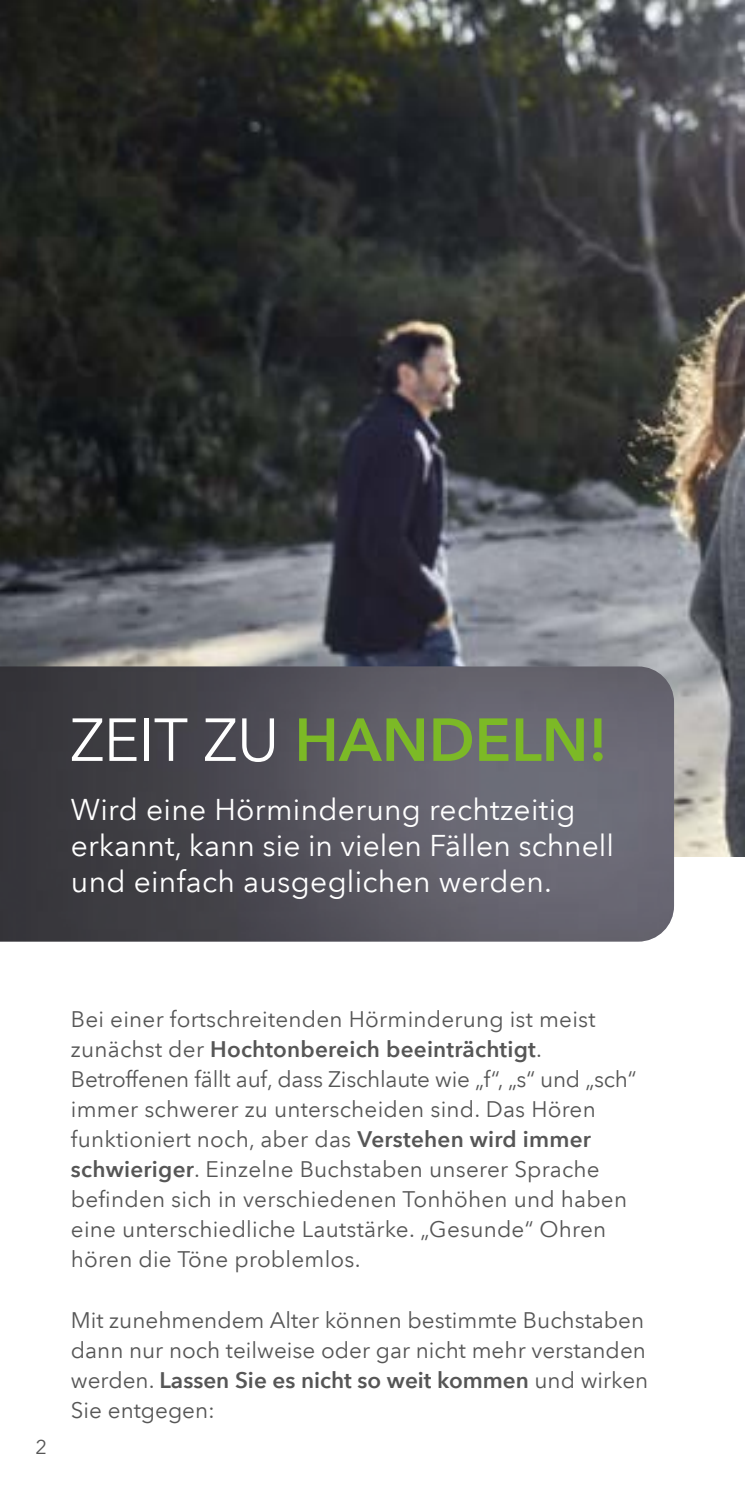
<style>
.page{position:relative;width:745px;height:1489px;background:#fff}
.page>*{position:absolute;margin:0;border:0;box-sizing:border-box;transform-origin:0 0}
.t1{font:600 60px "Avenir Next LT Pro";color:#7cb926}
.t2{font:30px/36px "Avenir Next LT Pro";letter-spacing:.01em;color:#fff}
.t3{font:22.5px/30px "Avenir Next LT Pro";letter-spacing:.01em;color:#565656}
.t4{font:20px "Avenir Next LT Pro";color:#565656}
.s1{font-weight:400;color:#fff}
.s2{font-weight:600}
</style>
<div class="page">
<img style="left:0;top:0;width:744px;height:856px">
<img style="left:0;top:666px;width:673px;height:275px">
<h1 class="t1" style="left:70px;top:703px;width:539px"><span class="s1">ZEIT ZU</span> HANDELN!</h1>
<h2 class="t2" style="left:71px;top:791px;width:544px">Wird eine Hörminderung rechtzeitig erkannt, kann sie in vielen Fällen schnell und einfach ausgeglichen werden.</h2>
<p class="t4" style="left:35px;top:1435px;width:13px">2</p>
<p class="t3" style="left:71px;top:1004px;width:566px">Bei einer fortschreitenden Hörminderung ist meist zunächst der <span class="s2">Hochtonbereich beeinträchtigt</span>.<br>Betroffenen fällt auf, dass Zischlaute wie „f“, „s“ und „sch“ immer schwerer zu unterscheiden sind. Das Hören funktioniert noch, aber das <span class="s2">Verstehen wird immer schwieriger</span>. Einzelne Buchstaben unserer Sprache befinden sich in verschiedenen Tonhöhen und haben eine unterschiedliche Lautstärke. „Gesunde“ Ohren hören die Töne problemlos.</p>
<p class="t3" style="left:71px;top:1304px;width:578px">Mit zunehmendem Alter können bestimmte Buchstaben dann nur noch teilweise oder gar nicht mehr verstanden werden. <span class="s2">Lassen Sie es nicht so weit kommen</span> und wirken Sie entgegen:</p>
</div>
